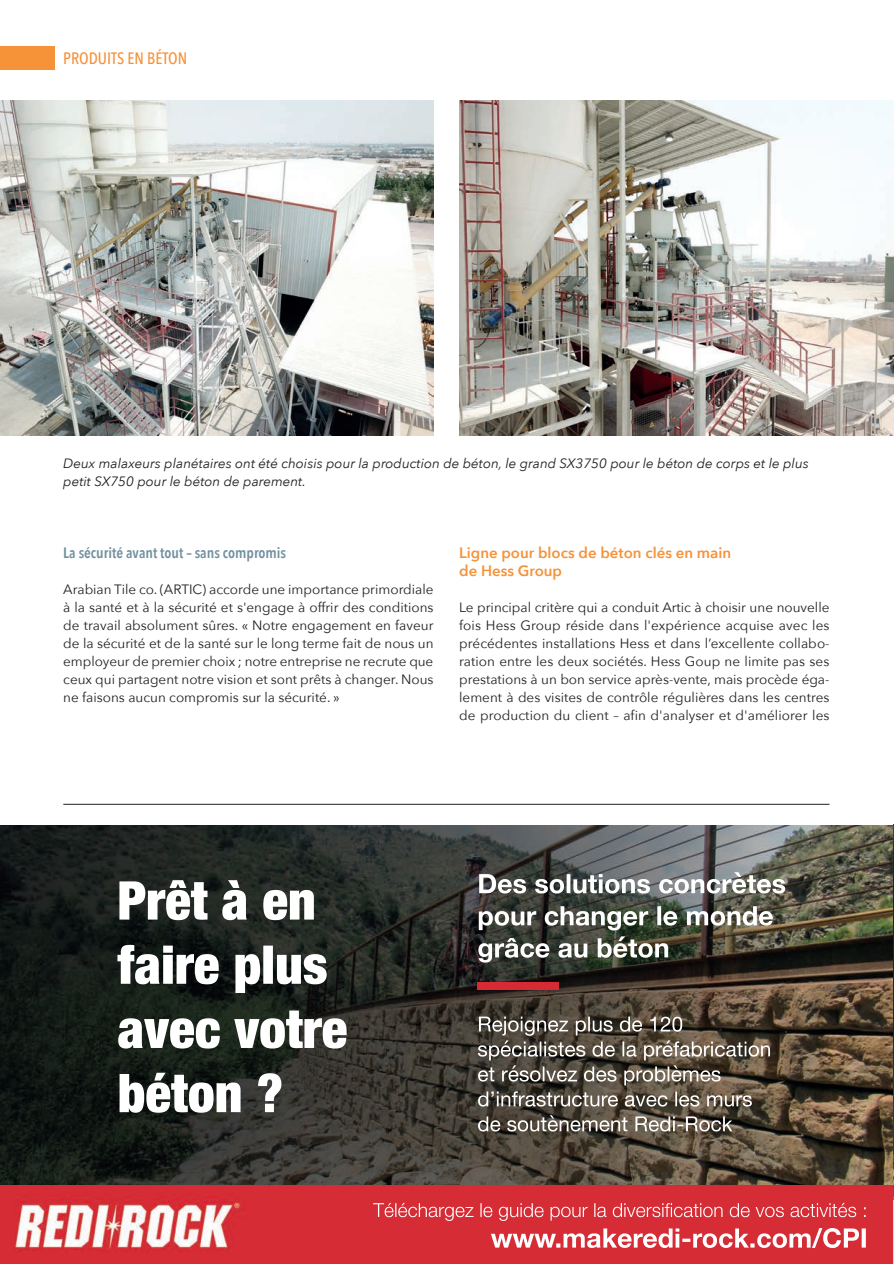
<style>
.page{position:relative;width:894px;height:1264px;background:#fff}
.page>*{position:absolute;margin:0;border:0;box-sizing:border-box;transform-origin:0 0}
.t1{font:500 16.5px "Avenir Next Condensed";color:#f69238}
.t2{font:600 15px/18px "Avenir Next";color:#f69238}
.t3{font:600 15px "Avenir Next Condensed";color:#73909f}
.t4{font:13.5px/18px "Avenir Next";color:#231f20;text-align:justify}
.t5{font:italic 13.5px/18px "Avenir Next";color:#231f20}
</style>
<div class="page">
<div style="left:0;top:46px;width:55px;height:24px;background:#f69238"></div>
<img style="left:0;top:825px;width:893px;height:438px">
<img style="left:603px;top:1227px;width:262px;height:20px">
<img style="left:478px;top:1016px;width:204px;height:15px">
<img style="left:477px;top:982px;width:81px;height:6px">
<img style="left:479px;top:872px;width:305px;height:21px">
<img style="left:119px;top:880px;width:195px;height:40px">
<img style="left:387px;top:1202px;width:457px;height:14px">
<hr style="left:63px;top:803px;width:766px;height:1px;background:#231f20">
<img style="left:0;top:100px;width:433px;height:335px">
<img style="left:459px;top:100px;width:434px;height:335px">
<hr style="left:892px;top:1200px;width:1px;height:63px;background:#fff101">
<p class="t1" style="left:63px;top:48px;width:125px">PRODUITS EN BÉTON</p>
<p class="t5" style="left:63px;top:453px;width:746px">Deux malaxeurs planétaires ont été choisis pour la production de béton, le grand SX3750 pour le béton de corps et le plus petit SX750 pour le béton de parement.</p>
<p class="t3" style="left:63px;top:539px;width:224px">La sécurité avant tout – sans compromis</p>
<p class="t4" style="left:63px;top:579px;width:371px">Arabian Tile co. (ARTIC) accorde une importance primordiale à la santé et à la sécurité et s'engage à offrir des conditions de travail absolument sûres. « Notre engagement en faveur de la sécurité et de la santé sur le long terme fait de nous un employeur de premier choix ; notre entreprise ne recrute que ceux qui partagent notre vision et sont prêts à changer. Nous ne faisons aucun compromis sur la sécurité. »</p>
<p class="t2" style="left:459px;top:543px;width:273px">Ligne pour blocs de béton clés en main de Hess Group</p>
<p class="t4" style="left:459px;top:597px;width:372px">Le principal critère qui a conduit Artic à choisir une nouvelle fois Hess Group réside dans l'expérience acquise avec les précédentes installations Hess et dans l’excellente collabo&shy;ration entre les deux sociétés. Hess Goup ne limite pas ses prestations à un bon service après-vente, mais procède éga&shy;lement à des visites de contrôle régulières dans les centres de production du client – afin d'analyser et d'améliorer les</p>
</div>
